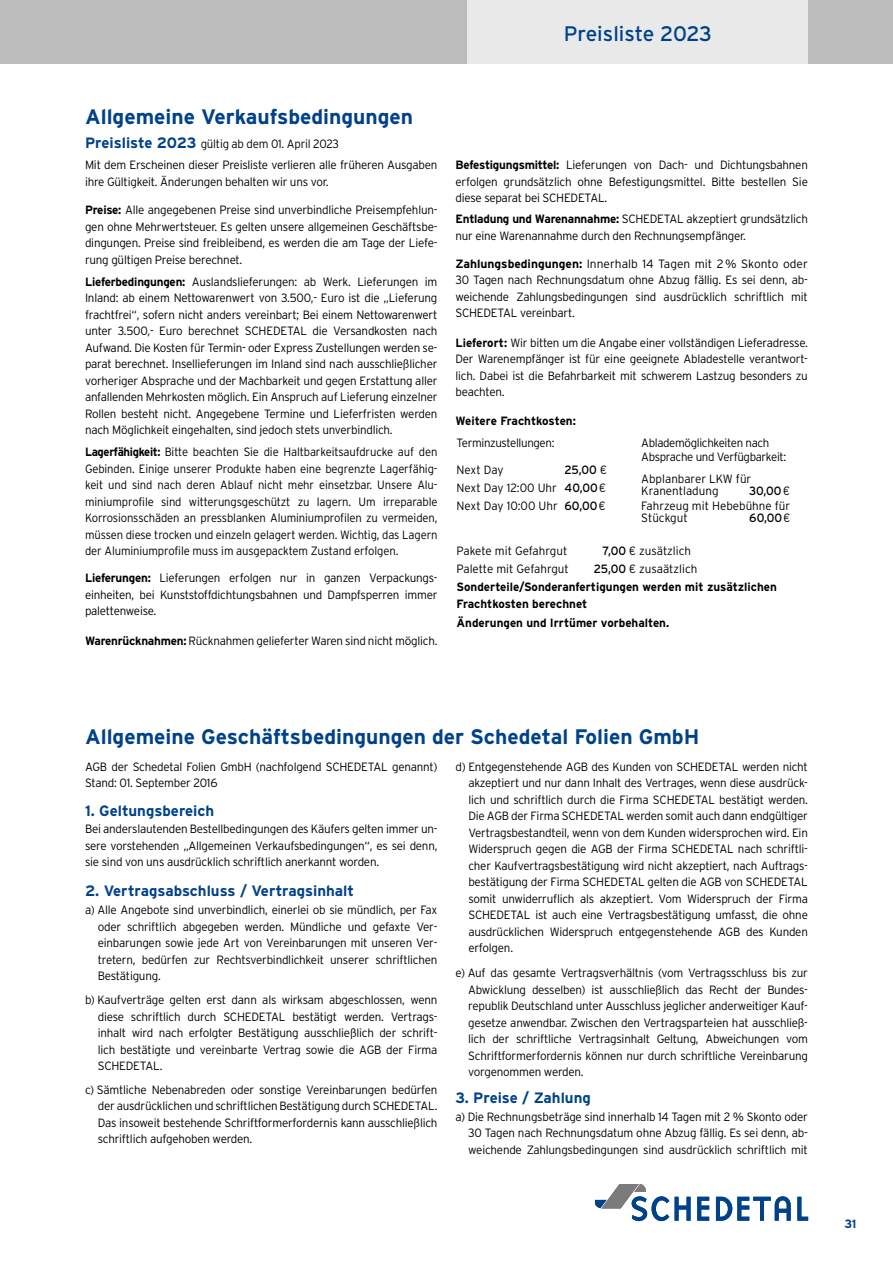
<style>
.page{position:relative;width:893px;height:1263px;background:#fff}
.page>*{position:absolute;margin:0;border:0;box-sizing:border-box;transform-origin:0 0}
.t1{font:700 21px "Interstate";color:#004289}
.t2{font:21px "Interstate";letter-spacing:-.005em;color:#004289}
.t3{font:700 15px "Interstate";color:#004289}
.t4{font:300 12px/16.5px "Interstate";letter-spacing:-.02em;color:#000;text-align:justify}
.t5{font:300 12px/16.5px "Interstate";letter-spacing:-.02em;color:#000;text-align:justify;scale:.94 1}
.t6{font:300 12px/21px "Interstate";letter-spacing:-.02em;color:#000;scale:.96 1}
.t7{font:700 12px/18px "Interstate";color:#000}
.t8{font:300 12px/12px "Interstate";color:#000}
.t9{font:12px "Interstate";color:#000}
.t10{font:700 12px "Interstate";color:#004289}
.s1{font-weight:700;font-size:15px;color:#004289}
.s2{font-weight:700}
.s3{font-weight:400}
.s4{font-weight:300}
</style>
<div class="page">
<div style="left:0;top:0;width:893px;height:64px;background:#bcbcbc"></div>
<div style="left:468px;top:0;width:340px;height:64px;background:#e9e9e9"></div>
<svg style="left:675px;top:1197px;width:16px;height:24px"></svg>
<svg style="left:697px;top:1197px;width:12px;height:24px"></svg>
<svg style="left:716px;top:1196px;width:75px;height:25px"></svg>
<svg style="left:797px;top:1197px;width:11px;height:24px"></svg>
<svg style="left:595px;top:1184px;width:74px;height:37px"></svg>
<h1 class="t2" style="left:564px;top:22px;width:150px">Preisliste 2023</h1>
<h1 class="t1" style="left:85px;top:105px;width:330px">Allgemeine Verkaufsbedingungen</h1>
<p class="t6" style="left:85px;top:134px;width:369px"><span class="s1">Preisliste 2023</span> gültig ab dem 01. April 2023<br>Mit dem Erscheinen dieser Preisliste verlieren alle früheren Ausgaben</p>
<p class="t4" style="left:85px;top:173px;width:245px">ihre Gültigkeit. Änderungen behalten wir uns vor.</p>
<p class="t4" style="left:85px;top:202px;width:354px"><span class="s2">Preise:</span> Alle angegebenen Preise sind unverbindliche Preisempfehlun&shy;gen ohne Mehrwertsteuer. Es gelten unsere allgemeinen Geschäftsbe&shy;dingungen. Preise sind freibleibend, es werden die am Tage der Liefe&shy;rung gültigen Preise berechnet.</p>
<p class="t4" style="left:85px;top:274px;width:354px"><span class="s2">Lieferbedingungen:</span> Auslandslieferungen: ab Werk. Lieferungen im Inland: ab einem Nettowarenwert von 3.500,- Euro ist die „Lieferung frachtfrei“, sofern nicht anders vereinbart; Bei einem Nettowarenwert unter 3.500,- Euro berechnet SCHEDETAL die Versandkosten nach Aufwand. Die Kosten für Termin- oder Express Zustellungen werden se&shy;parat berechnet. Insellieferungen im Inland sind nach ausschließlicher vorheriger Absprache und der Machbarkeit und gegen Erstattung aller anfallenden Mehrkosten möglich. Ein Anspruch auf Lieferung einzelner Rollen besteht nicht. Angegebene Termine und Lieferfristen werden nach Möglichkeit ein gehalten, sind jedoch stets unverbindlich.</p>
<p class="t5" style="left:85px;top:444px;width:376px"><span class="s2">Lagerfähigkeit:</span> Bitte beachten Sie die Haltbarkeitsaufdrucke auf den Gebinden. Einige unserer Produkte haben eine begrenzte Lagerfähig&shy;keit und sind nach deren Ablauf nicht mehr einsetzbar. Unsere Alu&shy;miniumprofile sind witterungsgeschützt zu lagern. Um irreparable Korrosionsschäden an pressblanken Aluminiumprofilen zu vermeiden, müssen diese trocken und einzeln gelagert werden. Wichtig, das Lagern der Aluminiumprofile muss im ausgepacktem Zustand erfolgen.</p>
<p class="t4" style="left:85px;top:570px;width:354px"><span class="s2">Lieferungen:</span> Lieferungen erfolgen nur in ganzen Verpackungs&shy;einheiten, bei Kunststoffdichtungsbahnen und Dampfsperren immer palettenweise.</p>
<p class="t4" style="left:85px;top:633px;width:354px"><span class="s2">Warenrücknahmen:</span> Rücknahmen gelieferter Waren sind nicht möglich.</p>
<p class="t4" style="left:455px;top:157px;width:354px"><span class="s2">Befestigungsmittel:</span> Lieferungen von Dach- und Dichtungsbahnen erfolgen grundsätzlich ohne Befestigungsmittel. Bitte bestellen Sie diese separat bei SCHEDETAL.</p>
<p class="t4" style="left:455px;top:211px;width:354px"><span class="s2">Entladung und Warenannahme:</span> SCHEDETAL akzeptiert grundsätzlich nur eine Warenannahme durch den Rechnungsempfänger.</p>
<p class="t4" style="left:455px;top:256px;width:354px"><span class="s2">Zahlungsbedingungen:</span> Innerhalb 14 Tagen mit 2 % Skonto oder 30 Tagen nach Rechnungsdatum ohne Abzug fällig. Es sei denn, ab&shy;weichende Zahlungsbedingungen sind ausdrücklich schriftlich mit SCHEDETAL vereinbart.</p>
<p class="t4" style="left:455px;top:334px;width:354px"><span class="s2">Lieferort:</span> Wir bitten um die Angabe einer vollständigen Lieferadresse.<br>Der Warenempfänger ist für eine geeignete Abladestelle verantwort&shy;lich. Dabei ist die Befahrbarkeit mit schwerem Lastzug besonders zu beachten.</p>
<p class="t7" style="left:455px;top:412px;width:122px">Weitere Frachtkosten:</p>
<p class="t6" style="left:457px;top:433px;width:103px">Terminzustellungen:</p>
<p class="t4" style="left:457px;top:462px;width:49px">Next Day</p>
<p class="t6" style="left:641px;top:437px;width:152px;line-height:13.5px">Ablademöglichkeiten nach<br>Absprache und Verfügbarkeit:</p>
<p class="t8" style="left:641px;top:473px;width:112px">Abplanbarer LKW für<br>Kranentladung</p>
<p class="t4" style="left:457px;top:461px;width:152px;line-height:18px;text-indent:108px"><span class="s3">25,00</span> € Next Day 12:00 Uhr <span class="s3">40,00</span> € Next Day 10:00 Uhr <span class="s3">60,00</span> €</p>
<p class="t8" style="left:641px;top:484px;width:151px;line-height:15px;text-align:right"><span class="s3">30,00</span> €<br>Fahrzeug mit Hebebühne für</p>
<p class="t8" style="left:641px;top:512px;width:48px">Stückgut</p>
<p class="t9" style="left:749px;top:512px;width:43px">60,00 <span class="s4">€</span></p>
<p class="t8" style="left:457px;top:545px;width:112px">Pakete mit Gefahrgut</p>
<p class="t8" style="left:603px;top:545px;width:90px"><span class="s3">7,00</span> € zusätzlich</p>
<p class="t8" style="left:457px;top:563px;width:114px">Palette mit Gefahrgut</p>
<p class="t7" style="left:457px;top:560px;width:322px;text-indent:137px"><span class="s3">25,00</span> <span class="s4">€ zusaätzlich<br></span>Sonderteile/Sonderanfertigungen werden mit zusätzlichen</p>
<p class="t7" style="left:457px;top:594px;width:214px;line-height:19.4px">Frachtkosten berechnet<br>Änderungen und Irrtümer vorbehalten.</p>
<h1 class="t1" style="left:85px;top:725px;width:616px">Allgemeine Geschäftsbedingungen der Schedetal Folien GmbH</h1>
<p class="t4" style="left:85px;top:758px;width:354px">AGB der Schedetal Folien GmbH (nachfolgend SCHEDETAL genannt)<br>Stand: 01. September 2016</p>
<p class="t3" style="left:85px;top:802px;width:131px">1. Geltungsbereich</p>
<p class="t4" style="left:85px;top:821px;width:354px">Bei anderslautenden Bestellbedingungen des Käufers gelten immer un&shy;sere vorstehenden „Allgemeinen Verkaufsbedingungen“, es sei denn, sie sind von uns ausdrücklich schriftlich anerkannt worden.</p>
<p class="t3" style="left:85px;top:883px;width:271px">2. Vertragsabschluss / Vertragsinhalt</p>
<p class="t4" style="left:98px;top:902px;width:341px;text-indent:-13px">a) Alle Angebote sind unverbindlich, einerlei ob sie mündlich, per Fax oder schriftlich abgegeben werden. Mündliche und gefaxte Ver&shy;einbarungen sowie jede Art von Vereinbarungen mit unseren Ver&shy;tretern, bedürfen zur Rechtsverbindlichkeit unserer schriftlichen Bestätigung.</p>
<p class="t4" style="left:98px;top:992px;width:341px;text-indent:-13px">b) Kaufverträge gelten erst dann als wirksam abgeschlossen, wenn diese schriftlich durch SCHEDETAL bestätigt werden. Vertrags&shy;inhalt wird nach erfolgter Bestätigung ausschließlich der schrift&shy;lich be stätigte und vereinbarte Vertrag sowie die AGB der Firma SCHEDETAL.</p>
<p class="t4" style="left:98px;top:1081px;width:341px;text-indent:-13px">c) Sämtliche Nebenabreden oder sonstige Vereinbarungen bedürfen der ausdrücklichen und schriftlichen Bestätigung durch SCHEDETAL.<br>Das insoweit bestehende Schriftformerfordernis kann ausschließlich schriftlich aufgehoben werden.</p>
<p class="t4" style="left:468px;top:758px;width:341px;text-indent:-13px">d) Entgegenstehende AGB des Kunden von SCHEDETAL werden nicht akzeptiert und nur dann Inhalt des Vertrages, wenn diese ausdrück&shy;lich und schriftlich durch die Firma SCHEDETAL bestätigt werden.<br>Die AGB der Firma SCHEDETAL werden somit auch dann endgültiger Vertragsbestandteil, wenn von dem Kunden widersprochen wird. Ein Widerspruch gegen die AGB der Firma SCHEDETAL nach schriftli&shy;cher Kaufvertragsbestätigung wird nicht akzeptiert, nach Auftrags&shy;bestätigung der Firma SCHEDETAL gelten die AGB von SCHEDETAL somit unwiderruflich als akzeptiert. Vom Widerspruch der Firma SCHEDETAL ist auch eine Vertragsbestätigung umfasst, die ohne ausdrücklichen Widerspruch entgegenstehende AGB des Kunden erfolgen.</p>
<p class="t4" style="left:468px;top:965px;width:341px;text-indent:-13px">e) Auf das gesamte Vertragsverhältnis (vom Vertragsschluss bis zur Abwicklung desselben) ist ausschließlich das Recht der Bundes&shy;republik Deutschland unter Ausschluss jeglicher anderweitiger Kauf&shy;gesetze anwendbar. Zwischen den Vertragsparteien hat ausschließ&shy;lich der schriftliche Vertragsinhalt Geltung, Abweichungen vom Schriftform erfordernis können nur durch schriftliche Vereinbarung vorgenommen werden.</p>
<p class="t3" style="left:455px;top:1089px;width:137px">3. Preise / Zahlung</p>
<p class="t4" style="left:468px;top:1108px;width:341px;text-indent:-13px">a) Die Rechnungsbeträge sind innerhalb 14 Tagen mit 2 % Skonto oder 30 Tagen nach Rechnungsdatum ohne Abzug fällig. Es sei denn, ab&shy;weichende Zahlungsbedingungen sind ausdrücklich schriftlich mit</p>
<p class="t10" style="left:844px;top:1217px;width:14px">31</p>
</div>
